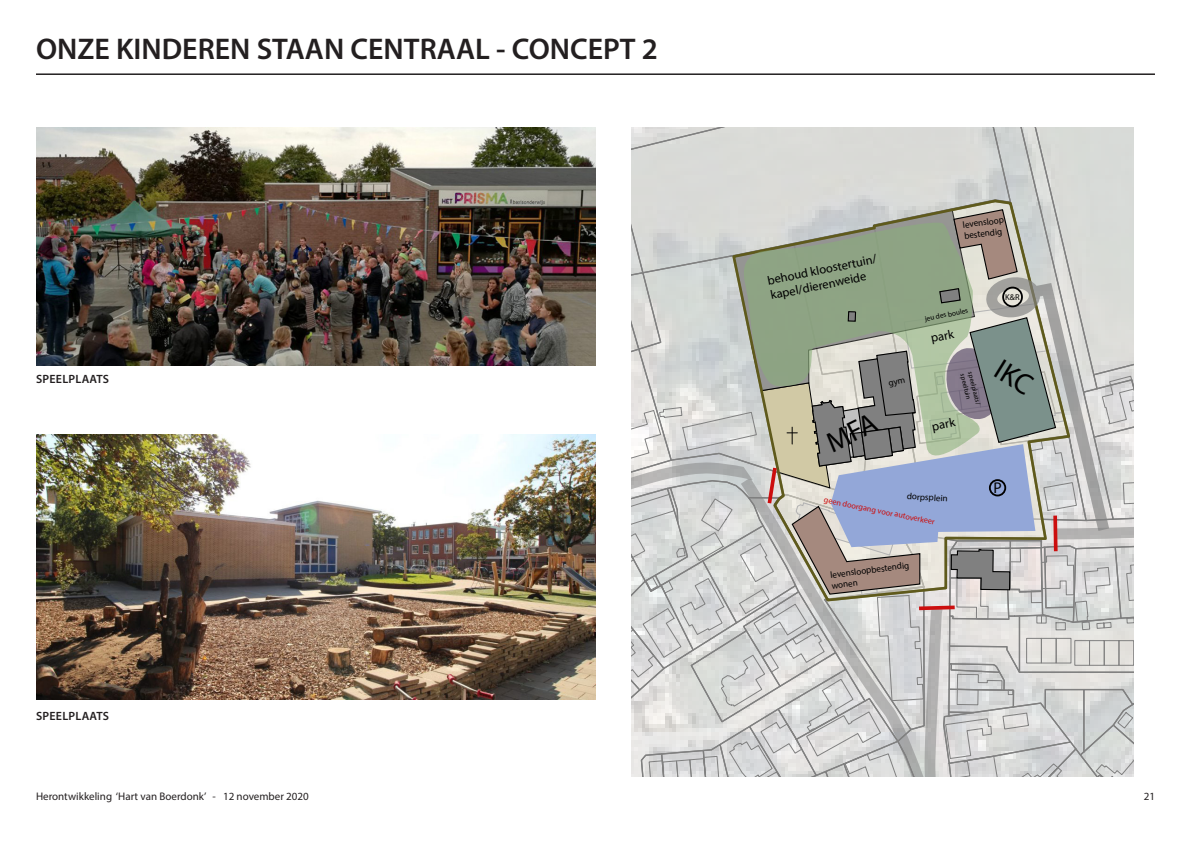
<style>
.page{position:relative;width:1191px;height:842px;background:#fff}
.page>*{position:absolute;margin:0;border:0;box-sizing:border-box;transform-origin:0 0}
.t1{font:600 30px "Myriad Pro";color:#231f20}
.t2{font:15.6px "Myriad Pro";color:#000}
.t3{font:12.6px "Myriad Pro";color:#000}
.t4{font:12.5px/14.8px "Myriad Pro";color:#000}
.t5{font:600 12px "Myriad Pro";letter-spacing:.02em;color:#231f20}
.t6{font:11px "Myriad Pro";color:#231f20}
.t7{font:9.2px/11.1px "Myriad Pro";color:#000}
.t8{font:9.1px "Myriad Pro";color:#000}
.t9{font:8.5px "Myriad Pro";color:#000}
.t10{font:8.2px "Myriad Pro";color:#cc0e0e}
.t11{font:7.3px "Myriad Pro";color:#000}
.t12{font:6.7px "Myriad Pro";color:#000}
</style>
<div class="page">
<hr style="left:36px;top:73px;width:1119px;height:2px;background:#231f20">
<img style="left:36px;top:127px;width:559px;height:239px">
<img style="left:36px;top:435px;width:559px;height:265px">
<svg style="left:631px;top:127px;width:502px;height:650px;background:#c1c3c0"></svg>
<p class="t1" style="left:36px;top:29px;width:623px">ONZE KINDEREN STAAN CENTRAAL - CONCEPT 2</p>
<p class="t5" style="left:36px;top:372px;width:75px">SPEELPLAATS</p>
<p class="t5" style="left:36px;top:708px;width:75px">SPEELPLAATS</p>
<p class="t4" style="left:766px;top:274px;width:113px;rotate:-12deg">behoud kloostertuin/ kapel/dierenweide</p>
<p class="t7" style="left:962px;top:219px;width:43px;rotate:-7deg">levensloop bestendig</p>
<p class="t11" style="left:924px;top:314px;width:45px;rotate:-11deg">jeu des boules</p>
<p class="t3" style="left:929px;top:330px;width:25px;rotate:-11deg">park</p>
<p class="t12" style="left:974px;top:371px;width:35px;rotate:76deg">speelplaats/</p>
<p class="t12" style="left:966px;top:373px;width:27px;rotate:76deg">speeltuin</p>
<p class="t3" style="left:930px;top:419px;width:25px;rotate:-11deg">park</p>
<p class="t9" style="left:1005px;top:292px;width:16px">K&amp;R</p>
<p class="t8" style="left:907px;top:490px;width:42px;rotate:4deg">dorpsplein</p>
<p class="t10" style="left:825px;top:495px;width:114px;rotate:11deg">geen doorgang voor autoverkeer</p>
<p class="t7" style="left:829px;top:569px;width:81px;rotate:-7deg">levensloopbestendig wonen</p>
<p class="t2" style="left:993px;top:478px;width:10px">P</p>
<p class="t6" style="left:36px;top:789px;width:274px">Herontwikkeling ‘Hart van Boerdonk’ - 12 november 2020</p>
<p class="t6" style="left:1143px;top:789px;width:13px">21</p>
</div>
